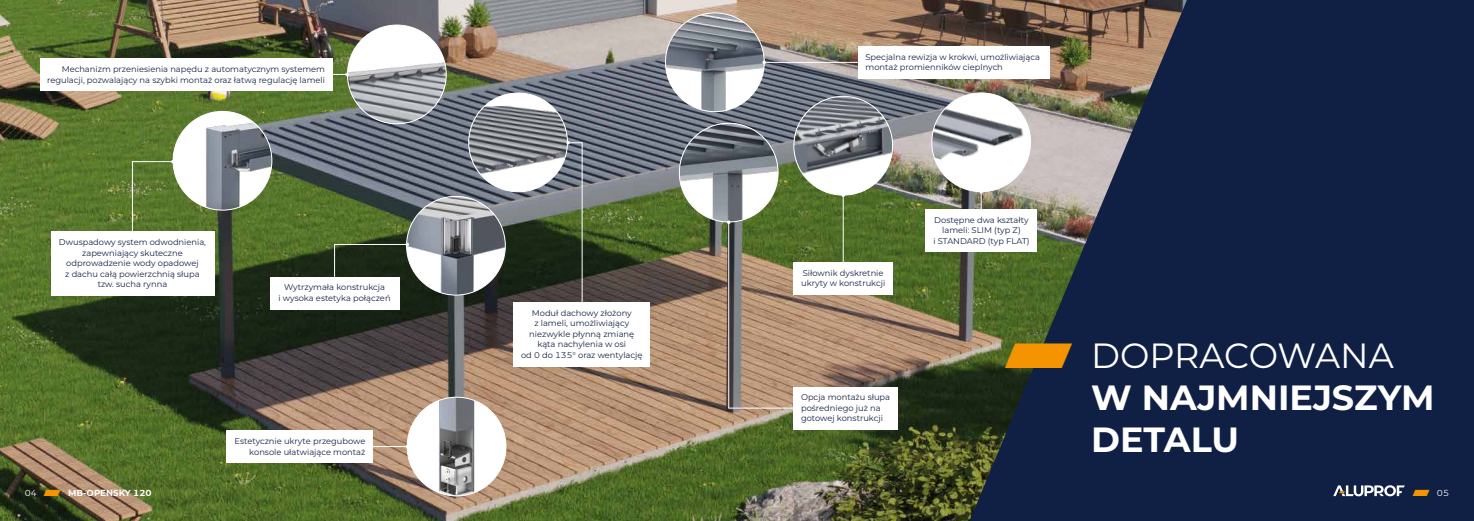
<style>
.page{position:relative;width:1474px;height:521px;background:#fff}
.page>*{position:absolute;margin:0;border:0;box-sizing:border-box;transform-origin:0 0}
.t1{font:700 35px/42px "Aluprof Sans";color:#fff}
.t2{font:700 8.75px "Aluprof Sans";color:#fff}
.t3{font:8.75px "Aluprof Sans";color:#fff}
.t4{font:8.31px/10.5px "Aluprof Sans";color:#101f44;text-align:center}
.s1{font-weight:400;color:#f39400}
.s2{font-weight:400}
.s3{color:#f39400}
.s4{font-weight:700;color:#f39400}
</style>
<div class="page">
<div style="left:1186px;top:0;width:287px;height:521px;background:#101f44"></div>
<img style="left:0;top:0;width:1186px;height:521px">
<div style="left:173px;top:111px;width:99px;height:99px;background:#fff;border-radius:50%"></div>
<img style="left:205px;top:112px;width:67px;height:98px">
<img style="left:679px;top:123px;width:99px;height:99px;border-radius:49px">
<img style="left:665px;top:13px;width:99px;height:99px;border-radius:49px">
<div style="left:468px;top:93px;width:99px;height:99px;background:#fff;border-radius:50%"></div>
<img style="left:468px;top:104px;width:99px;height:88px">
<div style="left:347px;top:25px;width:99px;height:99px;background:#fff;border-radius:50%"></div>
<img style="left:347px;top:58px;width:99px;height:66px">
<div style="left:407px;top:397px;width:99px;height:99px;background:#fff;border-radius:50%"></div>
<img style="left:439px;top:397px;width:35px;height:99px">
<div style="left:793px;top:96px;width:99px;height:99px;background:#fff;border-radius:50%"></div>
<img style="left:793px;top:96px;width:99px;height:79px">
<img style="left:406px;top:196px;width:99px;height:99px;border-radius:49px">
<div style="left:931px;top:93px;width:99px;height:99px;background:#fff;border-radius:50%"></div>
<img style="left:931px;top:93px;width:99px;height:70px">
<div style="left:925px;top:209px;width:112px;height:42px;background:#fff"></div>
<hr style="left:371px;top:446px;width:36px;height:1px;background:#fff">
<svg style="left:979px;top:192px;width:3px;height:17px"></svg>
<div style="left:51px;top:231px;width:163px;height:65px;background:#fff"></div>
<div style="left:226px;top:430px;width:147px;height:33px;background:#fff"></div>
<div style="left:793px;top:262px;width:99px;height:32px;background:#fff"></div>
<svg style="left:132px;top:160px;width:43px;height:71px;background:#617e37"></svg>
<svg style="left:332px;top:73px;width:17px;height:3px"></svg>
<hr style="left:842px;top:195px;width:1px;height:67px;background:#fff">
<svg style="left:334px;top:243px;width:75px;height:35px;background:#283423"></svg>
<svg style="left:727px;top:220px;width:68px;height:189px;background:#958569"></svg>
<svg style="left:566px;top:141px;width:17px;height:161px;background:#596158"></svg>
<div style="left:40px;top:58px;width:292px;height:33px;background:#fff"></div>
<div style="left:858px;top:46px;width:191px;height:32px;background:#fff"></div>
<div style="left:270px;top:277px;width:129px;height:32px;background:#fff"></div>
<div style="left:793px;top:387px;width:104px;height:42px;background:#fff"></div>
<div style="left:513px;top:302px;width:137px;height:64px;background:#fff"></div>
<hr style="left:764px;top:62px;width:95px;height:1px;background:#fff">
<svg style="left:1333px;top:485px;width:71px;height:11px"></svg>
<p class="t4" style="left:47px;top:64px;width:279px;text-align:right">Mechanizm przeniesienia napędu z automatycznym systemem regulacji, pozwalający na szybki montaż oraz łatwą regulację lameli</p>
<p class="t4" style="left:865px;top:51px;width:176px;text-align:left">Specjalna rewizja w krokwi, umożliwiająca montaż promienników cieplnych</p>
<p class="t4" style="left:934px;top:214px;width:96px">Dostępne dwa kształty lameli: SLIM (typ Z)</p>
<p class="t4" style="left:59px;top:237px;width:149px">Dwuspadowy system odwodnienia,</p>
<p class="t4" style="left:933px;top:235px;width:98px">i STANDARD (typ FLAT)</p>
<p class="t4" style="left:65px;top:247px;width:136px">zapewniający skuteczne odprowadzenie wody opadowej z dachu całą powierzchnią słupa tzw. sucha rynna</p>
<p class="t4" style="left:801px;top:267px;width:86px;text-align:left">Siłownik dyskretnie ukryty w konstrukcji</p>
<p class="t4" style="left:278px;top:282px;width:114px">Wytrzymała konstrukcja<br>i wysoka estetyka połączeń</p>
<p class="t4" style="left:234px;top:436px;width:132px;text-align:right">Estetycznie ukryte przegubowe konsole ułatwiające montaż</p>
<p class="t4" style="left:521px;top:308px;width:123px">Moduł dachowy złożony<br>z lameli, umożliwiający niezwykle płynną zmianę kąta nachylenia w osi<br>od 0 do 135° oraz wentylację</p>
<p class="t4" style="left:801px;top:392px;width:91px;text-align:left">Opcja montażu słupa pośredniego już na gotowej konstrukcji</p>
<h1 class="t1" style="left:1091px;top:333px;width:345px;text-indent:-86px"><span class="s1">⸠</span> <span class="s2">DOPRACOWANA<br></span>W NAJMNIEJSZYM<br>DETALU</h1>
<p class="t2" style="left:25px;top:487px;width:128px"><span class="s2">04</span> <span class="s3">⸠</span> MB-OPENSKY 120</p>
<p class="t3" style="left:1412px;top:487px;width:38px"><span class="s4">⸠</span> 05</p>
</div>
